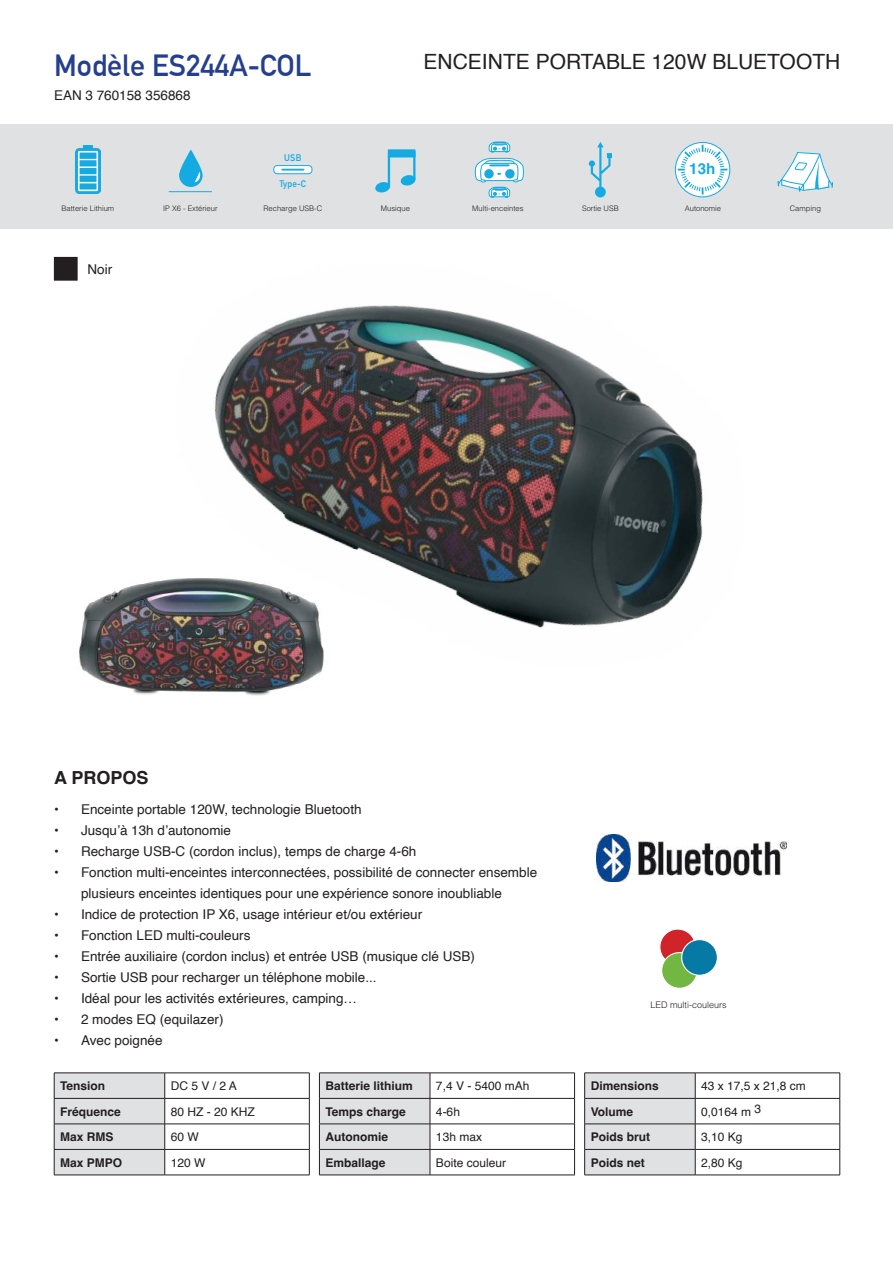
<style>
.page{position:relative;width:893px;height:1263px;background:#fff}
.page>*{position:absolute;margin:0;border:0;box-sizing:border-box;transform-origin:0 0}
.t1{font:700 30px "DIN Alternate";color:#253f8e}
.t2{font:21px "Helvetica";color:#231f20}
.t3{font:700 18px "Helvetica";color:#231f20}
.t4{font:700 15.15px "Helvetica";color:#14abe3}
.t5{font:13.5px/21px "Helvetica";color:#231f20}
.t6{font:700 12px "Helvetica";color:#231f20}
.t7{font:12px "Helvetica";color:#231f20}
.t8{font:700 9.45px "DIN Alternate";color:#14abe3}
.t9{font:300 9px "Helvetica";color:#231f20}
.t10{font:300 7.65px "Helvetica";color:#231f20}
</style>
<div class="page">
<img style="left:56px;top:256px;width:647px;height:372px">
<hr style="left:54px;top:1072px;width:111px;height:1px;background:#231f20">
<hr style="left:165px;top:1098px;width:144px;height:1px;background:#231f20">
<hr style="left:165px;top:1124px;width:144px;height:1px;background:#231f20">
<hr style="left:165px;top:1149px;width:144px;height:1px;background:#231f20">
<svg style="left:309px;top:1073px;width:1px;height:102px"></svg>
<svg style="left:54px;top:1073px;width:111px;height:102px;background:#d6d7d9"></svg>
<hr style="left:54px;top:1175px;width:111px;height:1px;background:#231f20">
<hr style="left:165px;top:1072px;width:144px;height:1px;background:#231f20">
<hr style="left:165px;top:1175px;width:144px;height:1px;background:#231f20">
<hr style="left:319px;top:1072px;width:111px;height:1px;background:#231f20">
<hr style="left:430px;top:1098px;width:145px;height:1px;background:#231f20">
<hr style="left:430px;top:1124px;width:145px;height:1px;background:#231f20">
<hr style="left:430px;top:1149px;width:145px;height:1px;background:#231f20">
<svg style="left:574px;top:1073px;width:1px;height:102px"></svg>
<hr style="left:319px;top:1175px;width:111px;height:1px;background:#231f20">
<hr style="left:430px;top:1175px;width:145px;height:1px;background:#231f20">
<svg style="left:319px;top:1073px;width:112px;height:102px;background:#d3d4d6"></svg>
<hr style="left:430px;top:1072px;width:145px;height:1px;background:#231f20">
<hr style="left:695px;top:1072px;width:145px;height:1px;background:#231f20">
<hr style="left:695px;top:1098px;width:145px;height:1px;background:#231f20">
<hr style="left:695px;top:1124px;width:145px;height:1px;background:#231f20">
<hr style="left:695px;top:1149px;width:145px;height:1px;background:#231f20">
<svg style="left:584px;top:1073px;width:112px;height:102px;background:#d5d5d7"></svg>
<svg style="left:839px;top:1073px;width:1px;height:102px"></svg>
<hr style="left:584px;top:1175px;width:111px;height:1px;background:#231f20">
<hr style="left:695px;top:1175px;width:145px;height:1px;background:#231f20">
<hr style="left:584px;top:1072px;width:111px;height:1px;background:#231f20">
<div style="left:54px;top:257px;width:23px;height:23px;background:#231f20"></div>
<div style="left:660px;top:929px;width:35px;height:36px;background:#d1232a;border-radius:50%"></div>
<div style="left:659px;top:928px;width:37px;height:37px;border:1px solid #fff;border-radius:50%"></div>
<div style="left:662px;top:952px;width:35px;height:36px;background:#73b743;border-radius:50%"></div>
<div style="left:661px;top:952px;width:37px;height:37px;border:1px solid #fff;border-radius:50%"></div>
<div style="left:682px;top:939px;width:35px;height:36px;background:#0679a5;border-radius:50%"></div>
<div style="left:681px;top:939px;width:37px;height:37px;border:1px solid #fff;border-radius:50%"></div>
<img style="left:597px;top:835px;width:190px;height:46px">
<img style="left:65px;top:539px;width:272px;height:157px">
<div style="left:0;top:124px;width:893px;height:104px;background:#e0e1e3"></div>
<img style="left:75px;top:146px;width:26px;height:48px">
<svg style="left:676px;top:143px;width:53px;height:53px;background:#d8edf6"></svg>
<svg style="left:777px;top:152px;width:56px;height:40px"></svg>
<svg style="left:589px;top:142px;width:23px;height:55px"></svg>
<svg style="left:375px;top:181px;width:16px;height:12px"></svg>
<hr style="left:388px;top:155px;width:2px;height:32px;background:#14abe3">
<svg style="left:400px;top:174px;width:16px;height:12px"></svg>
<hr style="left:413px;top:151px;width:2px;height:29px;background:#14abe3">
<div style="left:388px;top:149px;width:27px;height:8px;background:#14abe3"></div>
<svg style="left:274px;top:166px;width:38px;height:8px"></svg>
<div style="left:273px;top:165px;width:39px;height:9px;border:1px solid #1aaae2;border-radius:3px"></div>
<hr style="left:282px;top:169px;width:22px;height:2px;background:#17abe2">
<svg style="left:475px;top:142px;width:49px;height:56px"></svg>
<hr style="left:169px;top:191px;width:43px;height:1px;background:#14abe3">
<svg style="left:179px;top:150px;width:24px;height:37px"></svg>
<svg style="left:194px;top:172px;width:7px;height:11px"></svg>
<h1 class="t1" style="left:54px;top:43px;width:259px">Modèle ES244A-COL</h1>
<h2 class="t2" style="left:424px;top:45px;width:418px">ENCEINTE PORTABLE 120W BLUETOOTH</h2>
<p class="t5" style="left:54px;top:86px;width:138px">EAN 3 760158 356868</p>
<p class="t8" style="left:284px;top:150px;width:19px">USB</p>
<p class="t8" style="left:280px;top:176px;width:28px">Type-C</p>
<p class="t4" style="left:689px;top:156px;width:28px">13h</p>
<p class="t10" style="left:264px;top:202px;width:60px">Recharge USB-C</p>
<p class="t10" style="left:381px;top:202px;width:31px">Musique</p>
<p class="t10" style="left:582px;top:202px;width:38px">Sortie USB</p>
<p class="t10" style="left:790px;top:202px;width:33px">Camping</p>
<p class="t10" style="left:163px;top:202px;width:56px">IP X6 - Extérieur</p>
<p class="t10" style="left:472px;top:202px;width:53px">Multi-enceintes</p>
<p class="t10" style="left:62px;top:202px;width:54px">Batterie Lithium</p>
<p class="t10" style="left:685px;top:202px;width:38px">Autonomie</p>
<p class="t5" style="left:88px;top:259px;width:26px">Noir</p>
<h3 class="t3" style="left:54px;top:766px;width:96px">A PROPOS</h3>
<p class="t5" style="left:54px;top:799px;width:309px">• Enceinte portable 120W, technologie Bluetooth</p>
<p class="t5" style="left:54px;top:820px;width:179px">• Jusqu’à 13h d’autonomie</p>
<p class="t5" style="left:54px;top:841px;width:364px">• Recharge USB-C (cordon inclus), temps de charge 4-6h</p>
<p class="t5" style="left:81px;top:862px;width:458px;text-indent:-27px">• Fonction multi-enceintes interconnectées, possibilité de connecter ensemble plusieurs enceintes identiques pour une expérience sonore inoubliable</p>
<p class="t5" style="left:54px;top:904px;width:370px">• Indice de protection IP X6, usage intérieur et/ou extérieur •  Fonction LED multi-couleurs</p>
<p class="t5" style="left:54px;top:946px;width:422px">• Entrée auxiliaire (cordon inclus) et entrée USB (musique clé USB)</p>
<p class="t5" style="left:54px;top:967px;width:324px">• Sortie USB pour recharger un téléphone mobile...</p>
<p class="t5" style="left:54px;top:988px;width:305px">• Idéal pour les activités extérieures, camping…</p>
<p class="t5" style="left:54px;top:1009px;width:171px">• 2 modes EQ (equilazer)</p>
<p class="t5" style="left:54px;top:1030px;width:110px">• Avec poignée</p>
<p class="t6" style="left:60px;top:1078px;width:47px">Tension</p>
<p class="t7" style="left:171px;top:1077px;width:68px">DC 5 V / 2 A</p>
<p class="t6" style="left:60px;top:1104px;width:62px">Fréquence</p>
<p class="t7" style="left:171px;top:1102px;width:86px">80 HZ - 20 KHZ</p>
<p class="t6" style="left:60px;top:1129px;width:55px">Max RMS</p>
<p class="t7" style="left:171px;top:1128px;width:30px">60 W</p>
<p class="t6" style="left:60px;top:1155px;width:64px">Max PMPO</p>
<p class="t7" style="left:171px;top:1153px;width:36px">120 W</p>
<p class="t6" style="left:325px;top:1078px;width:89px">Batterie lithium</p>
<p class="t7" style="left:436px;top:1077px;width:95px">7,4 V - 5400 mAh</p>
<p class="t6" style="left:325px;top:1104px;width:82px">Temps charge</p>
<p class="t7" style="left:436px;top:1102px;width:26px">4-6h</p>
<p class="t6" style="left:325px;top:1129px;width:64px">Autonomie</p>
<p class="t7" style="left:436px;top:1128px;width:48px">13h max</p>
<p class="t6" style="left:325px;top:1155px;width:62px">Emballage</p>
<p class="t7" style="left:436px;top:1153px;width:72px">Boite couleur</p>
<p class="t9" style="left:651px;top:997px;width:78px">LED multi-couleurs</p>
<p class="t6" style="left:591px;top:1078px;width:70px">Dimensions</p>
<p class="t7" style="left:701px;top:1077px;width:106px">43 x 17,5 x 21,8 cm</p>
<p class="t6" style="left:591px;top:1104px;width:44px">Volume</p>
<p class="t7" style="left:701px;top:1102px;width:62px">0,0164 m 3</p>
<p class="t6" style="left:591px;top:1129px;width:61px">Poids brut</p>
<p class="t7" style="left:701px;top:1128px;width:43px">3,10 Kg</p>
<p class="t6" style="left:591px;top:1155px;width:56px">Poids net</p>
<p class="t7" style="left:701px;top:1153px;width:43px">2,80 Kg</p>
</div>
